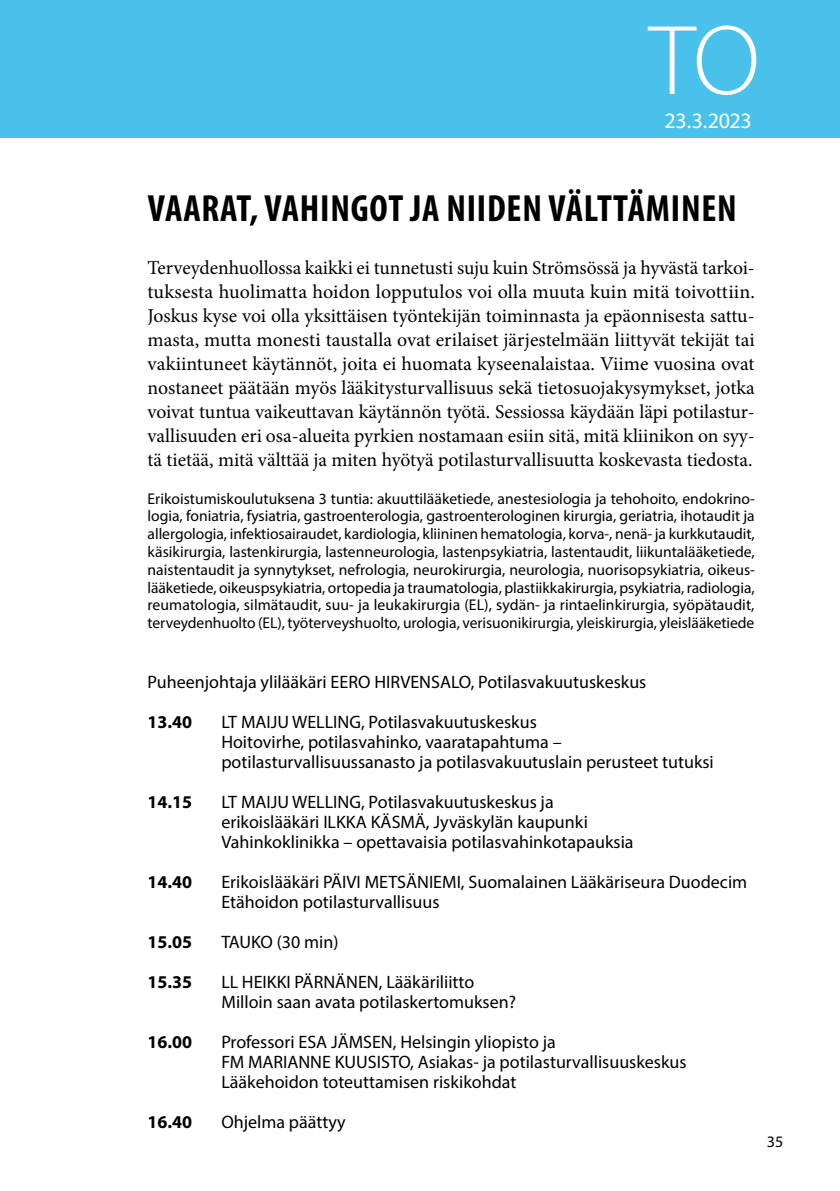
<style>
.page{position:relative;width:840px;height:1191px;background:#fff}
.page>*{position:absolute;margin:0;border:0;box-sizing:border-box;transform-origin:0 0}
.t1{font:300 100px "Myriad Pro";color:#fff}
.t2{font:700 condensed 38px "Myriad Pro";letter-spacing:.02em;color:#000}
.t3{font:22px "Myriad Pro";letter-spacing:-.01em;color:#fff}
.t4{font:19.6px/24px "Minion Pro";letter-spacing:-.005em;color:#000;text-align:justify}
.t5{font:18px/20px "Myriad Pro";color:#000}
.t6{font:700 18px "Myriad Pro";color:#000}
.t7{font:16px "Myriad Pro";color:#000}
.t8{font:15.6px/17.8px "Myriad Pro";letter-spacing:-.005em;color:#000;text-align:justify}
</style>
<div class="page">
<div style="left:0;top:0;width:839px;height:138px;background:#49c1ea"></div>
<h1 class="t1" style="left:648px;top:0;width:113px">TO</h1>
<h3 class="t3" style="left:664px;top:107px;width:89px">23.3.2023</h3>
<h2 class="t2" style="left:148px;top:185px;width:590px">VAARAT, VAHINGOT JA NIIDEN VÄLTTÄMINEN</h2>
<p class="t4" style="left:147px;top:255px;width:608px">Terveydenhuollossa kaikki ei tunnetusti suju kuin Strömsössä ja hyvästä tarkoi&shy;tuksesta huolimatta hoidon lopputulos voi olla muuta kuin mitä toivottiin.<br>Joskus kyse voi olla yksittäisen työntekijän toiminnasta ja epäonnisesta sattu&shy;masta, mutta monesti taustalla ovat erilaiset järjestelmään liittyvät tekijät tai vakiintuneet käytännöt, joita ei huomata kyseenalaistaa. Viime vuosina ovat nostaneet päätään myös lääkitysturvallisuus sekä tietosuojakysymykset, jotka voivat tuntua vaikeuttavan käytännön työtä. Sessiossa käydään läpi potilastur&shy;vallisuuden eri osa-alueita pyrkien nostamaan esiin sitä, mitä kliinikon on syy&shy;tä tietää, mitä välttää ja miten hyötyä potilasturvallisuutta koskevasta tiedosta.</p>
<p class="t8" style="left:147px;top:489px;width:608px">Erikoistumiskoulutuksena 3 tuntia: akuuttilääketiede, anestesiologia ja tehohoito, endokrino&shy;logia, foniatria, fysiatria, gastroenterologia, gastroenterologinen kirurgia, geriatria, ihotaudit ja allergologia, infektiosairaudet, kardiologia, kliininen hematologia, korva-, nenä- ja kurkkutaudit, käsikirurgia, lastenkirurgia, lastenneurologia, lastenpsykiatria, lastentaudit, liikuntalääketiede, naistentaudit ja synnytykset, nefrologia, neurokirurgia, neurologia, nuorisopsykiatria, oikeus&shy;lääketiede, oikeuspsykiatria, ortopedia ja traumatologia, plastiikkakirurgia, psykiatria, radiologia, reumatologia, silmätaudit, suu- ja leukakirurgia (EL), sydän- ja rintaelinkirurgia, syöpätaudit, terveydenhuolto (EL), työterveyshuolto, urologia, verisuonikirurgia, yleiskirurgia, yleislääketiede</p>
<p class="t5" style="left:147px;top:672px;width:500px">Puheenjohtaja ylilääkäri EERO HIRVENSALO, Potilasvakuutuskeskus</p>
<p class="t6" style="left:147px;top:710px;width:46px">13.40</p>
<p class="t5" style="left:221px;top:712px;width:493px">LT MAIJU WELLING, Potilasvakuutuskeskus<br>Hoitovirhe, potilasvahinko, vaaratapahtuma – potilasturvallisuussanasto ja potilasvakuutuslain perusteet tutuksi</p>
<p class="t6" style="left:147px;top:790px;width:46px">14.15</p>
<p class="t5" style="left:221px;top:792px;width:413px">LT MAIJU WELLING, Potilasvakuutuskeskus ja erikoislääkäri ILKKA KÄSMÄ, Jyväskylän kaupunki<br>Vahinkoklinikka – opettavaisia potilasvahinkotapauksia</p>
<p class="t6" style="left:147px;top:870px;width:46px">14.40</p>
<p class="t5" style="left:221px;top:872px;width:527px">Erikoislääkäri PÄIVI METSÄNIEMI, Suomalainen Lääkäriseura Duodecim<br>Etähoidon potilasturvallisuus</p>
<p class="t6" style="left:147px;top:930px;width:46px">15.05</p>
<p class="t5" style="left:221px;top:932px;width:119px">TAUKO (30 min)</p>
<p class="t6" style="left:147px;top:970px;width:46px">15.35</p>
<p class="t5" style="left:221px;top:972px;width:296px">LL HEIKKI PÄRNÄNEN, Lääkäriliitto<br>Milloin saan avata potilaskertomuksen?</p>
<p class="t6" style="left:147px;top:1030px;width:46px">16.00</p>
<p class="t5" style="left:221px;top:1032px;width:466px">Professori ESA JÄMSEN, Helsingin yliopisto ja<br>FM MARIANNE KUUSISTO, Asiakas- ja potilasturvallisuuskeskus<br>Lääkehoidon toteuttamisen riskikohdat</p>
<p class="t6" style="left:147px;top:1110px;width:46px">16.40</p>
<p class="t5" style="left:221px;top:1112px;width:126px">Ohjelma päättyy</p>
<p class="t7" style="left:766px;top:1132px;width:18px">35</p>
</div>
